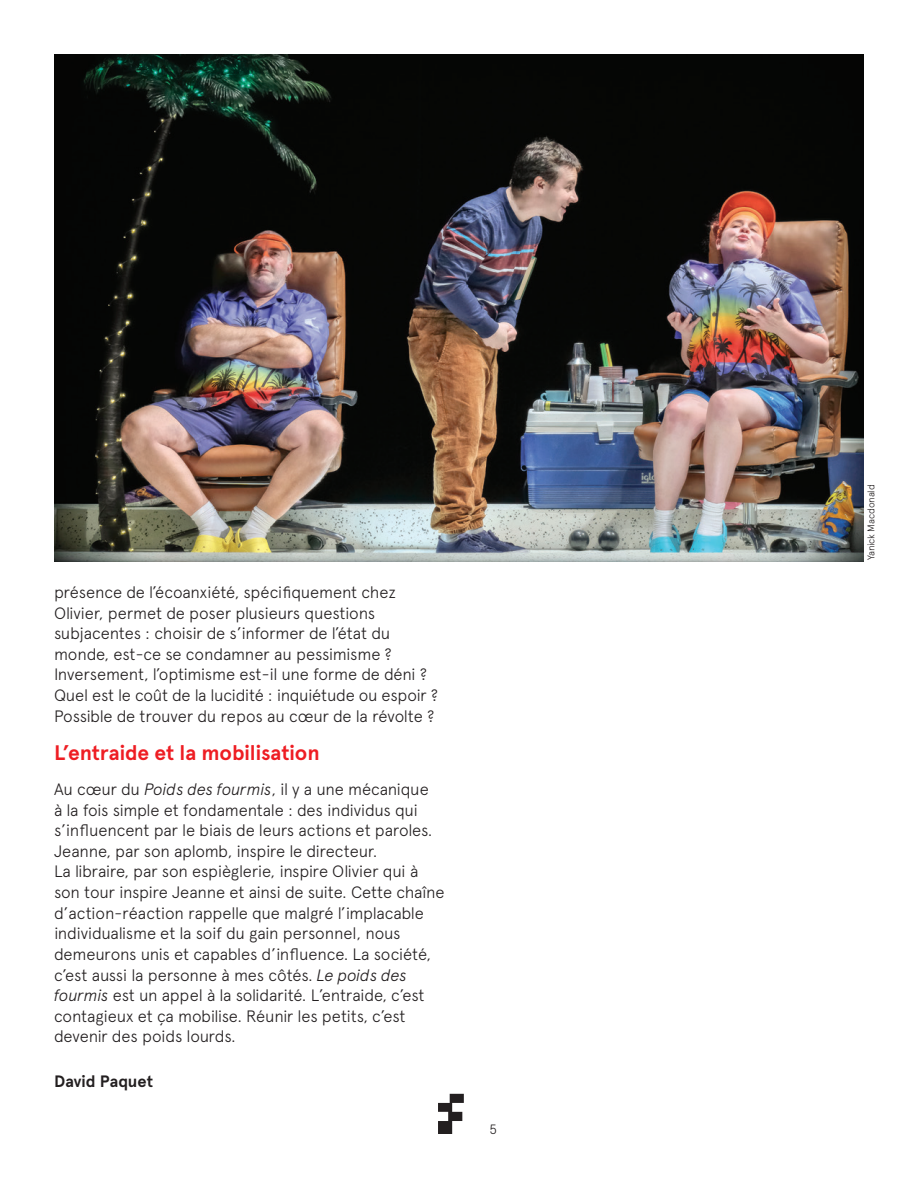
<style>
.page{position:relative;width:918px;height:1188px;background:#fff}
.page>*{position:absolute;margin:0;border:0;box-sizing:border-box;transform-origin:0 0}
.t1{font:700 21px "Apercu";letter-spacing:-.005em;color:#ee1d23}
.t2{font:300 16.5px/20.7px "Apercu";letter-spacing:-.015em;color:#231f20}
.t3{font:700 16.5px "Apercu";letter-spacing:.005em;color:#231f20}
.t4{font:300 13.5px "Apercu";color:#231f20}
.t5{font:300 9.75px "Apercu";letter-spacing:-.015em;color:#231f20}
.s1{font-style:italic}
</style>
<div class="page">
<svg style="left:438px;top:1094px;width:26px;height:40px"></svg>
<img style="left:54px;top:54px;width:810px;height:508px">
<p class="t2" style="left:54px;top:582px;width:385px">présence de l’écoanxiété, spécifiquement chez Olivier, permet de poser plusieurs questions subjacentes : choisir de s’informer de l’état du monde, est-ce se condamner au pessimisme ?<br>Inversement, l’optimisme est-il une forme de déni ?<br>Quel est le coût de la lucidité : inquiétude ou espoir ?<br>Possible de trouver du repos au cœur de la révolte ?</p>
<p class="t1" style="left:54px;top:740px;width:267px">L’entraide et la mobilisation</p>
<p class="t2" style="left:54px;top:779px;width:392px">Au cœur du <span class="s1">Poids des fourmis</span>, il y a une mécanique<br>à la fois simple et fondamentale : des individus qui s’influencent par le biais de leurs actions et paroles.<br>Jeanne, par son aplomb, inspire le directeur.<br>La libraire, par son espièglerie, inspire Olivier qui à son tour inspire Jeanne et ainsi de suite. Cette chaîne d’action-réaction rappelle que malgré l’implacable individualisme et la soif du gain personnel, nous demeurons unis et capables d’influence. La société, c’est aussi la personne à mes côtés. <span class="s1">Le poids des fourmis</span> est un appel à la solidarité. L’entraide, c’est contagieux et ça mobilise. Réunir les petits, c’est devenir des poids lourds.</p>
<p class="t3" style="left:54px;top:1072px;width:101px">David Paquet</p>
<p class="t4" style="left:489px;top:1121px;width:9px">5</p>
<p class="t5" style="left:865px;top:560px;width:77px;rotate:-90deg">Yanick Macdonald</p>
</div>
